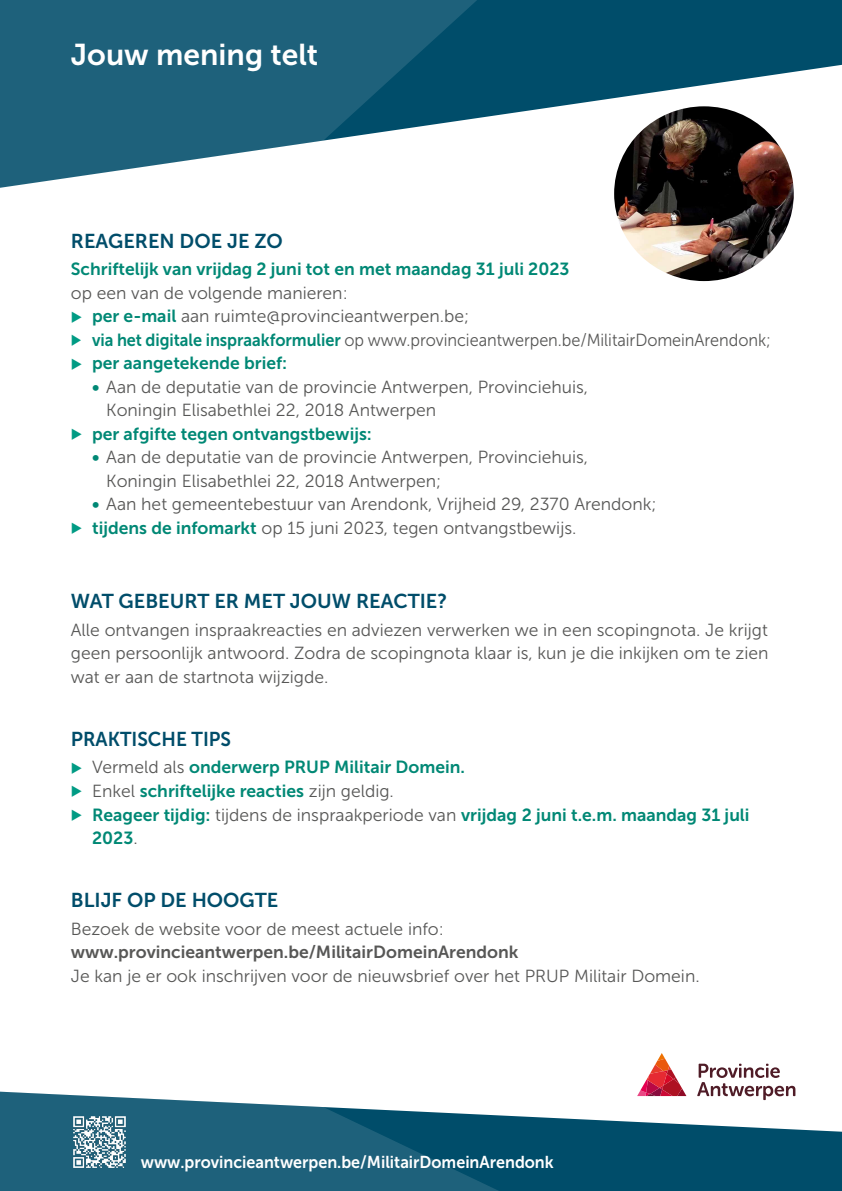
<style>
.page{position:relative;width:842px;height:1191px;background:#fff}
.page>*{position:absolute;margin:0;border:0;box-sizing:border-box;transform-origin:0 0}
.t1{font:30px "Museo Sans 700";color:#fff}
.t2{font:20px "Museo Sans 700";color:#004d6a}
.t3{font:17.5px/23.5px "Museo Sans 300";color:#575756}
.t4{font:17.5px/23.5px "Museo Sans 700";color:#008875}
.t5{font:17.5px "Museo Sans 700";color:#575756}
.t6{font:17.15px "Museo Sans 700";color:#fff;scale:.94 1}
.s1{font-family:"Museo Sans 700";color:#008875}
.s2{font-family:"Museo Sans 300";color:#575756}
</style>
<div class="page">
<svg style="left:529px;top:1091px;width:313px;height:100px;fill:#004d6a"></svg>
<svg style="left:0;top:1091px;width:529px;height:100px;background:#38738a"></svg>
<svg style="left:529px;top:0;width:313px;height:111px;fill:#004d6a"></svg>
<svg style="left:0;top:0;width:529px;height:188px;fill:#1e617b"></svg>
<svg style="left:697px;top:1063px;width:98px;height:37px"></svg>
<svg style="left:637px;top:1053px;width:49px;height:43px"></svg>
<img style="left:71px;top:1113px;width:57px;height:57px">
<img style="left:614px;top:106px;width:180px;height:175px">
<h1 class="t1" style="left:71px;top:38px;width:249px">Jouw mening telt</h1>
<p class="t2" style="left:71px;top:229px;width:213px">REAGEREN DOE JE ZO</p>
<p class="t4" style="left:71px;top:257px;width:500px">Schriftelijk van vrijdag 2 juni tot en met maandag 31 juli 2023</p>
<p class="t3" style="left:92px;top:281px;width:680px;text-indent:-21px">op een van de volgende manieren:<br><span class="s1">per e-mail</span> aan ruimte@provincieantwerpen.be;<br><span class="s1">via het digitale inspraakformulier</span> op www.provincieantwerpen.be/MilitairDomeinArendonk;</p>
<p class="t4" style="left:92px;top:351px;width:197px">per aangetekende brief:</p>
<p class="t3" style="left:106px;top:375px;width:483px;text-indent:-14px"><span class="s1">•</span> Aan de deputatie van de provincie Antwerpen, Provinciehuis,<br>Koningin Elisabethlei 22, 2018 Antwerpen</p>
<p class="t4" style="left:92px;top:422px;width:281px">per afgifte tegen ontvangstbewijs:</p>
<p class="t3" style="left:106px;top:446px;width:483px;text-indent:-14px"><span class="s1">•</span> Aan de deputatie van de provincie Antwerpen, Provinciehuis,<br>Koningin Elisabethlei 22, 2018 Antwerpen;</p>
<p class="t3" style="left:92px;top:493px;width:566px"><span class="s1">•</span> Aan het gemeentebestuur van Arendonk, Vrijheid 29, 2370 Arendonk; <span class="s1">tijdens de infomarkt</span> op 15 juni 2023, tegen ontvangstbewijs.</p>
<p class="t2" style="left:71px;top:590px;width:378px">WAT GEBEURT ER MET JOUW REACTIE?</p>
<p class="t3" style="left:71px;top:618px;width:699px;text-align:justify">Alle ontvangen inspraakreacties en adviezen verwerken we in een scopingnota. Je krijgt geen persoonlijk antwoord. Zodra de scopingnota klaar is, kun je die inkijken om te zien wat er aan de startnota wijzigde.</p>
<p class="t2" style="left:71px;top:727px;width:162px">PRAKTISCHE TIPS</p>
<p class="t4" style="left:92px;top:755px;width:659px"><span class="s2">Vermeld als</span> onderwerp PRUP Militair Domein.<br><span class="s2">Enkel</span> schriftelijke reacties <span class="s2">zijn geldig.<br></span>Reageer tijdig: <span class="s2">tijdens de inspraakperiode van</span> vrijdag 2 juni t.e.m. maandag 31 juli 2023<span class="s2">.</span></p>
<p class="t2" style="left:71px;top:888px;width:209px">BLIJF OP DE HOOGTE</p>
<p class="t3" style="left:71px;top:917px;width:375px">Bezoek de website voor de meest actuele info:</p>
<p class="t5" style="left:71px;top:942px;width:449px">www.provincieantwerpen.be/MilitairDomeinArendonk</p>
<p class="t3" style="left:71px;top:964px;width:630px">Je kan je er ook inschrijven voor de nieuwsbrief over het PRUP Militair Domein.</p>
<p class="t6" style="left:141px;top:1152px;width:441px">www.provincieantwerpen.be/MilitairDomeinArendonk</p>
</div>
